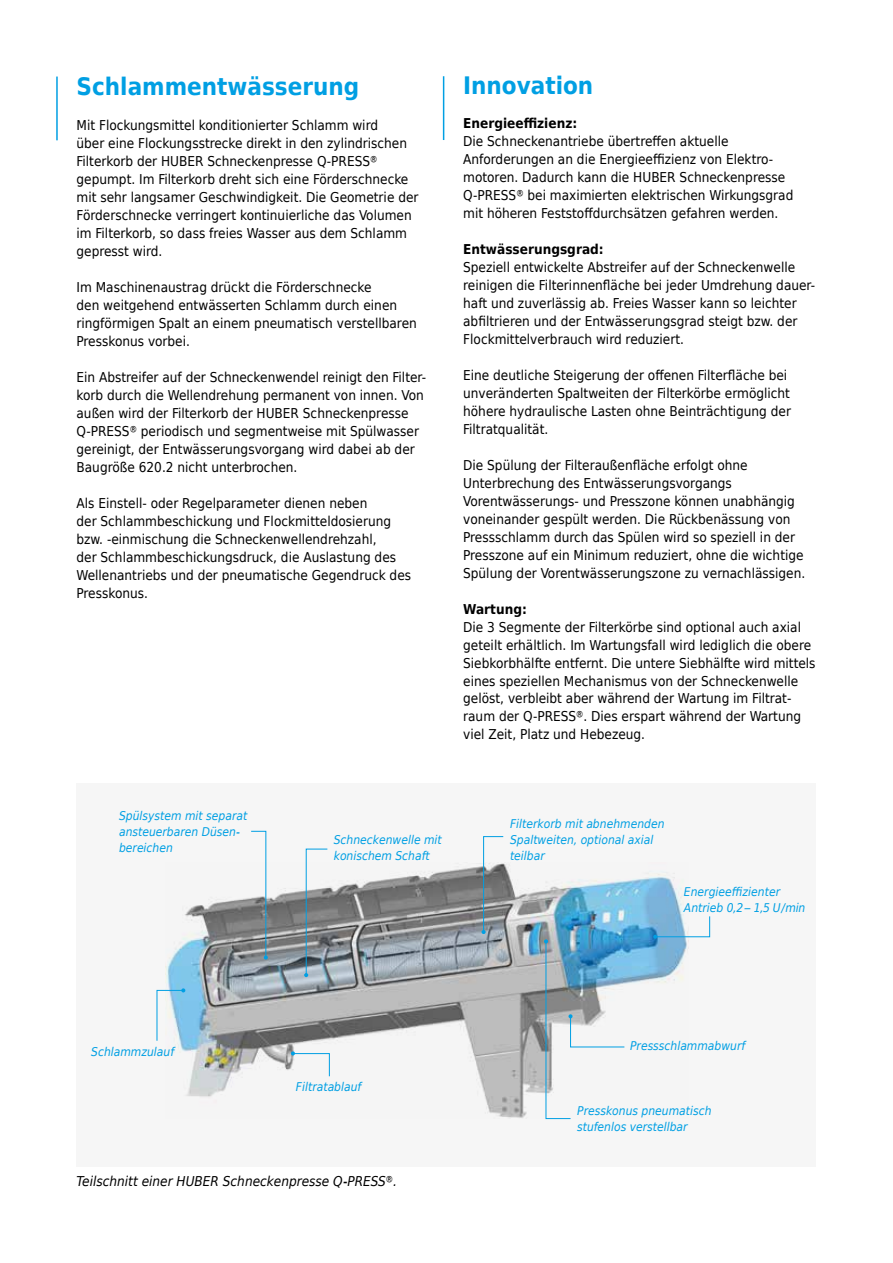
<style>
.page{position:relative;width:893px;height:1263px;background:#fff}
.page>*{position:absolute;margin:0;border:0;box-sizing:border-box;transform-origin:0 0}
.t1{font:700 24px "Huber Tec";color:#009fe3}
.t2{font:13.5px/18px "Huber Tec";color:#000}
.t3{font:italic 13.5px "Huber Tec";color:#000}
.t4{font:700 13.5px "Huber Tec";color:#000}
.t5{font:italic 12px/16px "Huber Tec";color:#009fe3}
</style>
<div class="page">
<div style="left:76px;top:783px;width:740px;height:383px;background:#f6f6f6"></div>
<hr style="left:56px;top:77px;width:2px;height:63px;background:#009fe3">
<hr style="left:443px;top:76px;width:1px;height:64px;background:#009fe3">
<img style="left:165px;top:864px;width:522px;height:254px">
<svg style="left:544px;top:939px;width:81px;height:180px"></svg>
<svg style="left:653px;top:916px;width:57px;height:23px"></svg>
<svg style="left:482px;top:836px;width:22px;height:98px"></svg>
<svg style="left:304px;top:848px;width:24px;height:129px"></svg>
<svg style="left:251px;top:831px;width:17px;height:128px"></svg>
<svg style="left:156px;top:988px;width:29px;height:53px"></svg>
<svg style="left:291px;top:1051px;width:39px;height:26px"></svg>
<h1 class="t1" style="left:77px;top:67px;width:284px">Schlammentwässerung</h1>
<h1 class="t1" style="left:463px;top:66px;width:132px">Innovation</h1>
<p class="t2" style="left:77px;top:115px;width:343px">Mit Flockungsmittel konditionierter Schlamm wird<br>über eine Flockungsstrecke direkt in den zylindrischen Filterkorb der HUBER Schneckenpresse Q-PRESS® gepumpt. Im Filterkorb dreht sich eine Förderschnecke mit sehr langsamer Geschwindigkeit. Die Geometrie der Förderschnecke verringert kontinuierliche das Volumen im Filterkorb, so dass freies Wasser aus dem Schlamm gepresst wird.</p>
<p class="t2" style="left:77px;top:277px;width:342px">Im Maschinenaustrag drückt die Förderschnecke<br>den weitgehend entwässerten Schlamm durch einen ringförmigen Spalt an einem pneumatisch verstellbaren Presskonus vorbei.</p>
<p class="t2" style="left:77px;top:367px;width:350px">Ein Abstreifer auf der Schneckenwendel reinigt den Filter&shy;korb durch die Wellendrehung permanent von innen. Von außen wird der Filterkorb der HUBER Schneckenpresse Q-PRESS® periodisch und segmentweise mit Spülwasser gereinigt, der Entwässerungsvorgang wird dabei ab der Baugröße 620.2 nicht unterbrochen.</p>
<p class="t2" style="left:77px;top:493px;width:336px">Als Einstell- oder Regelparameter dienen neben<br>der Schlammbeschickung und Flockmitteldosierung bzw. -einmischung die Schneckenwellendrehzahl,<br>der Schlammbeschickungsdruck, die Auslastung des Wellenantriebs und der pneumatische Gegendruck des Presskonus.</p>
<p class="t4" style="left:463px;top:112px;width:116px">Energieeffizienz:</p>
<p class="t2" style="left:463px;top:131px;width:332px">Die Schneckenantriebe übertreffen -aktuelle Anforderungen an die Energieeffizienz von Elektro&shy;motoren. Dadurch kann die HUBER Schneckenpresse Q-PRESS® bei maximierten elektrischen Wirkungsgrad mit höheren Feststoffdurchsätzen gefahren werden.</p>
<p class="t4" style="left:463px;top:238px;width:142px">Entwässerungsgrad:</p>
<p class="t2" style="left:463px;top:257px;width:353px">Speziell entwickelte Abstreifer auf der Schneckenwelle reinigen die Filterinnenfläche bei jeder Umdrehung dauer&shy;haft und zuverlässig ab. Freies Wasser kann so leichter abfiltrieren und der Entwässerungsgrad steigt bzw. der Flockmittelverbrauch wird reduziert.</p>
<p class="t2" style="left:463px;top:365px;width:329px">Eine deutliche Steigerung der offenen Filterfläche bei unveränderten Spaltweiten der Filterkörbe ermöglicht höhere hydraulische Lasten ohne Beinträchtigung der Filtratqualität.</p>
<p class="t2" style="left:463px;top:455px;width:344px">Die Spülung der Filteraußenfläche erfolgt ohne Unterbrechung des Entwässerungsvorgangs Vorentwässerungs- und Presszone können unabhängig voneinander gespült werden. Die Rückbenässung von Pressschlamm durch das Spülen wird so speziell in der Presszone auf ein Minimum reduziert, ohne die wichtige Spülung der Vorentwässerungszone zu vernachlässigen.</p>
<p class="t4" style="left:463px;top:598px;width:65px">Wartung:</p>
<p class="t2" style="left:463px;top:617px;width:354px">Die 3 Segmente der Filterkörbe sind optional auch axial geteilt erhältlich. Im Wartungsfall wird lediglich die obere Siebkorbhälfte entfernt. Die untere Siebhälfte wird mittels eines speziellen Mechanismus von der Schneckenwelle gelöst, verbleibt aber während der Wartung im Filtrat&shy;raum der Q-PRESS®. Dies erspart während der Wartung viel Zeit, Platz und Hebezeug.</p>
<p class="t5" style="left:119px;top:808px;width:130px">Spülsystem mit separat ansteuerbaren Düsen&shy;bereichen</p>
<p class="t5" style="left:510px;top:815px;width:156px">Filterkorb mit abnehmenden<br>Spaltweiten, optional axial teilbar</p>
<p class="t5" style="left:334px;top:831px;width:110px">Schneckenwelle mit konischem Schaft</p>
<p class="t5" style="left:684px;top:883px;width:123px">Energieeffizienter<br>Antrieb 0,2 – 1,5 U/min</p>
<p class="t5" style="left:91px;top:1044px;width:85px">Schlammzulauf</p>
<p class="t5" style="left:296px;top:1078px;width:67px">Filtratablauf</p>
<p class="t3" style="left:77px;top:1172px;width:322px">Teilschnitt einer HUBER Schneckenpresse Q-PRESS®.</p>
<p class="t5" style="left:630px;top:1037px;width:117px">Pressschlammabwurf</p>
<p class="t5" style="left:577px;top:1103px;width:136px">Presskonus pneumatisch stufenlos verstellbar</p>
</div>
